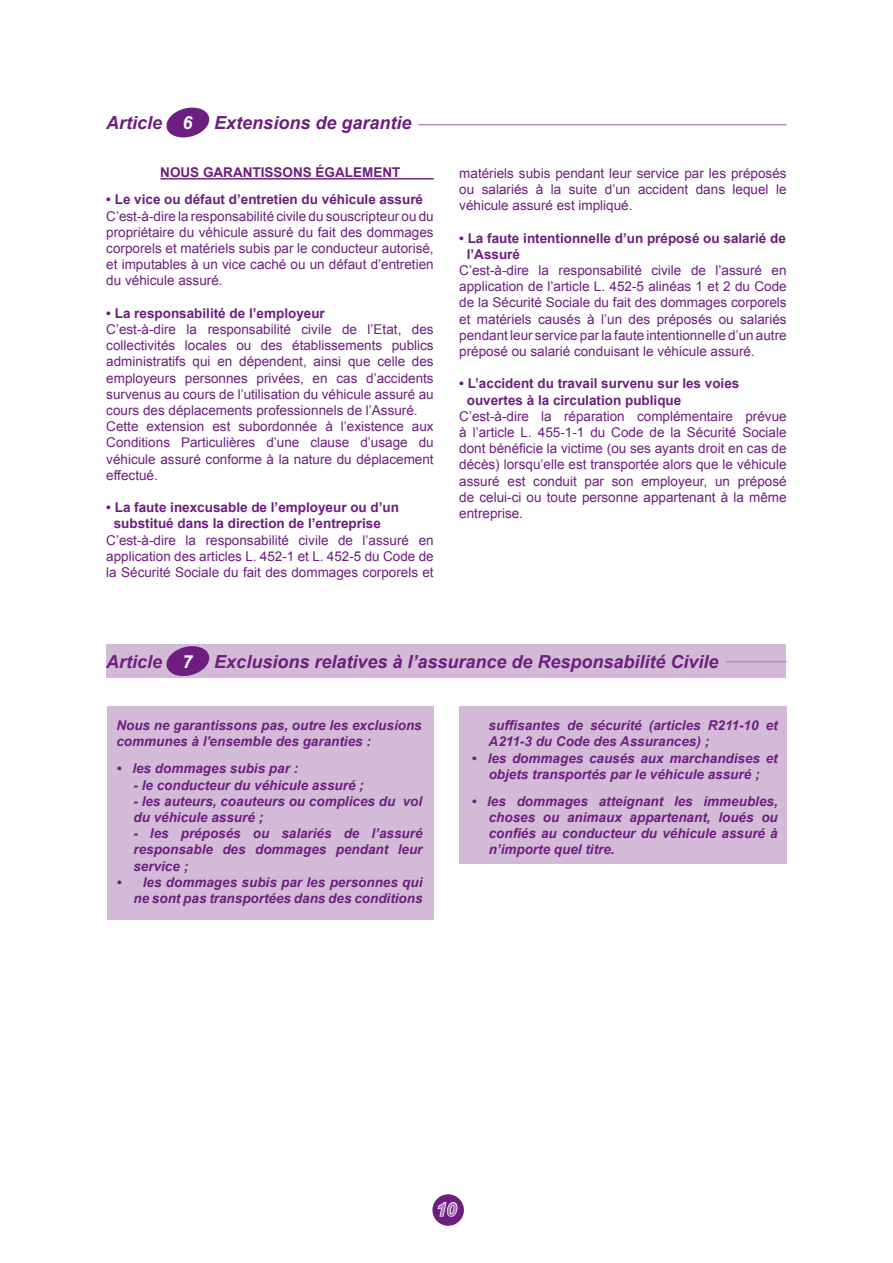
<style>
.page{position:relative;width:893px;height:1263px;background:#fff}
.page>*{position:absolute;margin:0;border:0;box-sizing:border-box;transform-origin:0 0}
.t1{font:italic 700 18px "Arial";color:#6d1e7e}
.t2{font:italic 700 18px "Arial";color:#a97ab3}
.t3{font:13.5px/16.2px "Arial";color:#6d1e7e}
.t4{font:italic 700 13.5px/16.2px "Arial";color:#6d1e7e}
.t5{font:700 13.5px "Arial";color:#6d1e7e}
.s1{color:#fff}
.s2{font-weight:700}
</style>
<div class="page">
<div style="left:432px;top:1194px;width:32px;height:32px;background:#6d1e7e;border-radius:50%"></div>
<svg style="left:437px;top:1202px;width:21px;height:15px"></svg>
<div style="left:107px;top:706px;width:327px;height:213px;background:#d3bbd8"></div>
<div style="left:459px;top:706px;width:328px;height:157px;background:#d3bbd8"></div>
<div style="left:106px;top:644px;width:680px;height:34px;background:#d3bbd8"></div>
<hr style="left:160px;top:178px;width:274px;height:1px;background:#6d1e7e">
<svg style="left:166px;top:107px;width:44px;height:31px"></svg>
<svg style="left:166px;top:646px;width:44px;height:30px"></svg>
<hr style="left:418px;top:124px;width:369px;height:1px;background:#b68ebe">
<hr style="left:726px;top:661px;width:61px;height:1px;background:#b68ebe">
<p class="t1" style="left:106px;top:111px;width:86px">Article <span class="s1">6</span></p>
<p class="t1" style="left:214px;top:111px;width:199px">Extensions de garantie</p>
<p class="t5" style="left:160px;top:164px;width:242px">NOUS GARANTISSONS ÉGALEMENT</p>
<p class="t3" style="left:106px;top:192px;width:329px"><span class="s2">• Le vice ou défaut d’entretien du véhicule assuré </span>C’est-à-dire la responsabilité civile du souscripteur ou du propriétaire du véhicule assuré du fait des dommages corporels et matériels subis par le conducteur autorisé, et imputables à un vice caché ou un défaut d’entretien du véhicule assuré.</p>
<p class="t3" style="left:106px;top:305px;width:329px"><span class="s2">• La responsabilité de l’employeur<br></span>C’est-à-dire la responsabilité civile de l’Etat, des collectivités locales ou des établissements publics administratifs qui en dépendent, ainsi que celle des employeurs personnes privées, en cas d’accidents survenus au cours de l’utilisation du véhicule assuré au cours des déplacements professionnels de l’Assuré.<br>Cette extension est subordonnée à l’existence aux Conditions Particulières d’une clause d’usage du véhicule assuré conforme à la nature du déplacement effectué.</p>
<p class="t5" style="left:106px;top:499px;width:294px">• La faute inexcusable de l’employeur ou d’un</p>
<p class="t5" style="left:114px;top:515px;width:269px">substitué dans la direction de l’entreprise</p>
<p class="t3" style="left:106px;top:532px;width:329px">C’est-à-dire la responsabilité civile de l’assuré en</p>
<p class="t3" style="left:106px;top:548px;width:329px">application des articles L. 452-1 et L. 452-5 du Code de</p>
<p class="t3" style="left:106px;top:564px;width:329px">la Sécurité Sociale du fait des dommages corporels et</p>
<p class="t3" style="left:459px;top:165px;width:329px;text-align:justify">matériels subis pendant leur service par les préposés ou salariés à la suite d’un accident dans lequel le véhicule assuré est impliqué.</p>
<p class="t5" style="left:459px;top:229px;width:328px">• La faute intentionnelle d’un préposé ou salarié de</p>
<p class="t5" style="left:467px;top:245px;width:55px">l’Assuré</p>
<p class="t3" style="left:459px;top:262px;width:329px">C’est-à-dire la responsabilité civile de l’assuré en</p>
<p class="t3" style="left:459px;top:278px;width:329px">application de l’article L. 452-5 alinéas 1 et 2 du Code</p>
<p class="t3" style="left:459px;top:295px;width:329px">de la Sécurité Sociale du fait des dommages corporels</p>
<p class="t3" style="left:459px;top:311px;width:329px">et matériels causés à l’un des préposés ou salariés</p>
<p class="t3" style="left:459px;top:327px;width:329px">pendant leur service par la faute intentionnelle d’un autre</p>
<p class="t3" style="left:459px;top:343px;width:297px">préposé ou salarié conduisant le véhicule assuré.</p>
<p class="t5" style="left:459px;top:375px;width:282px">• L’accident du travail survenu sur les voies</p>
<p class="t5" style="left:467px;top:391px;width:216px">ouvertes à la circulation publique</p>
<p class="t3" style="left:459px;top:408px;width:329px">C’est-à-dire la réparation complémentaire prévue</p>
<p class="t3" style="left:459px;top:424px;width:329px">à l’article L. 455-1-1 du Code de la Sécurité Sociale</p>
<p class="t3" style="left:459px;top:440px;width:329px">dont bénéficie la victime (ou ses ayants droit en cas de</p>
<p class="t3" style="left:459px;top:457px;width:329px">décès) lorsqu’elle est transportée alors que le véhicule</p>
<p class="t3" style="left:459px;top:473px;width:329px">assuré est conduit par son employeur, un préposé</p>
<p class="t3" style="left:459px;top:489px;width:329px">de celui-ci ou toute personne appartenant à la même</p>
<p class="t3" style="left:459px;top:505px;width:65px">entreprise.</p>
<p class="t1" style="left:106px;top:650px;width:87px">Article <span class="s1">7</span></p>
<p class="t1" style="left:214px;top:650px;width:506px">Exclusions relatives à l’assurance de Responsabilité Civile</p>
<p class="t4" style="left:116px;top:718px;width:307px">Nous ne garantissons pas, outre les exclusions communes à l'ensemble des garanties :</p>
<p class="t4" style="left:116px;top:761px;width:183px">• les dommages subis par :</p>
<p class="t4" style="left:133px;top:777px;width:232px">- le conducteur du véhicule assuré ;</p>
<p class="t4" style="left:133px;top:793px;width:290px">- les auteurs, coauteurs ou complices du vol du véhicule assuré ;</p>
<p class="t4" style="left:133px;top:826px;width:291px;text-align:justify">- les préposés ou salariés de l’assuré responsable des dommages pendant leur service ;</p>
<p class="t4" style="left:116px;top:874px;width:308px;text-align:right">• les dommages subis par les personnes qui ne sont pas transportées dans des conditions</p>
<p class="t4" style="left:489px;top:718px;width:291px">suffisantes de sécurité (articles R211-10 et<br>A211 -3 du Code des Assurances) ;</p>
<p class="t4" style="left:472px;top:750px;width:308px;text-align:center">• les dommages causés aux marchandises et objets transportés par le véhicule assuré ;</p>
<p class="t4" style="left:489px;top:793px;width:291px;text-align:justify;text-indent:-17px">• les dommages atteignant les immeubles, choses ou animaux appartenant, loués ou confiés au conducteur du véhicule assuré à n’importe quel titre.</p>
<p class="t2" style="left:436px;top:1198px;width:22px">10</p>
</div>
